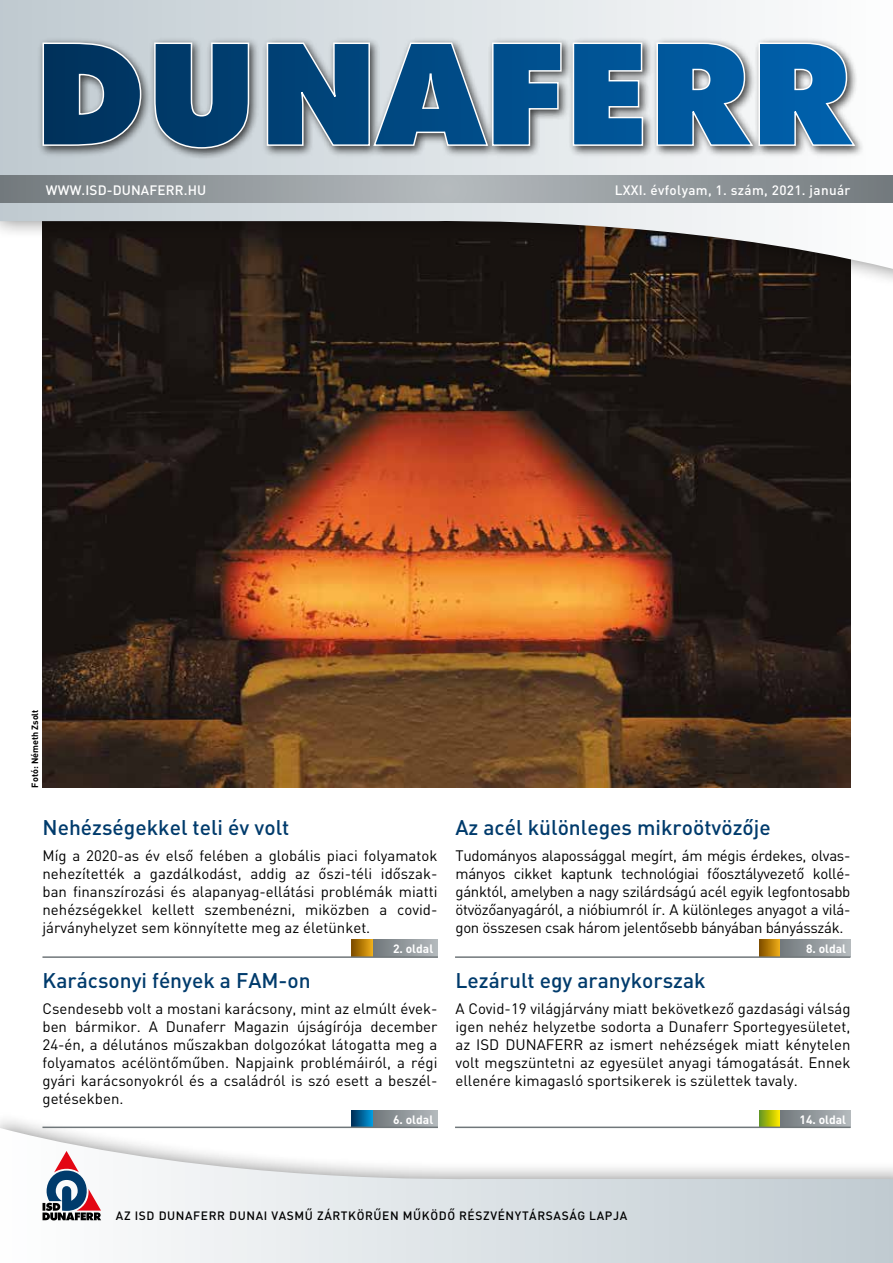
<style>
.page{position:relative;width:893px;height:1263px;background:#fff}
.page>*{position:absolute;margin:0;border:0;box-sizing:border-box;transform-origin:0 0}
.t1{font:500 21px "DIN";color:#003b6c}
.t2{font:15px/18px "DIN";color:#000;text-align:justify}
.t3{font:500 13.5px "DIN";letter-spacing:.025em;color:#fff}
.t4{font:500 12px "DIN";letter-spacing:.05em;color:#000}
.t5{font:700 12px "DIN";color:#fff}
.t6{font:700 9px "DIN";color:#000}
</style>
<div class="page">
<svg style="left:1px;top:1128px;width:892px;height:135px"></svg>
<div style="left:778px;top:1110px;width:72px;height:17px;background:linear-gradient(to right,#70777b,#b3b8bc)"></div>
<div style="left:759px;top:1110px;width:20px;height:17px;background:linear-gradient(to right,#62951d,#f1e100)"></div>
<hr style="left:455px;top:1126px;width:395px;height:2px;background:#70777a">
<div style="left:372px;top:1110px;width:66px;height:17px;background:linear-gradient(to right,#70777b,#b3b9bc)"></div>
<div style="left:352px;top:1110px;width:20px;height:17px;background:linear-gradient(to right,#003059,#0091d2)"></div>
<hr style="left:42px;top:1126px;width:396px;height:2px;background:#70777a">
<div style="left:778px;top:940px;width:72px;height:17px;background:linear-gradient(to right,#70777b,#b3b8bc)"></div>
<div style="left:759px;top:940px;width:20px;height:17px;background:linear-gradient(to right,#7e4b00,#e2a214)"></div>
<hr style="left:455px;top:956px;width:395px;height:2px;background:#70777a">
<div style="left:372px;top:940px;width:66px;height:17px;background:linear-gradient(to right,#70777b,#b3b9bc)"></div>
<div style="left:352px;top:940px;width:20px;height:17px;background:linear-gradient(to right,#804e00,#e4a415)"></div>
<hr style="left:42px;top:956px;width:396px;height:2px;background:#70777a">
<img style="left:43px;top:289px;width:807px;height:498px">
<div style="left:0;top:0;width:893px;height:289px;background:#000;opacity:.5"></div>
<svg style="left:0;top:0;width:893px;height:269px"></svg>
<svg style="left:43px;top:1151px;width:58px;height:69px"></svg>
<svg style="left:0;top:175px;width:893px;height:27px;background:#949a9e"></svg>
<div style="left:37px;top:37px;width:828px;height:123px;background:#000;opacity:.75"></div>
<svg style="left:42px;top:42px;width:815px;height:107px;background:#47789e"></svg>
<p class="t3" style="left:46px;top:181px;width:162px">WWW.ISD-DUNAFERR.HU</p>
<p class="t3" style="left:615px;top:181px;width:237px">LXXI. évfolyam, 1. szám, 2021. január</p>
<p class="t6" style="left:29px;top:787px;width:80px;rotate:-90deg">Fotó: Németh Zsolt</p>
<h1 class="t1" style="left:43px;top:813px;width:248px">Nehézségekkel teli év volt</h1>
<p class="t2" style="left:43px;top:846px;width:396px">Míg a 2020-as év első felében a globális piaci folyamatok nehezítették a gazdálkodást, addig az őszi-téli időszak&shy;ban finanszírozási és alapanyag-ellátási problémák miatti nehézségekkel kellett szembenézni, miközben a covid&shy;járványhelyzet sem könnyítette meg az életünket.</p>
<p class="t5" style="left:393px;top:940px;width:42px">2. oldal</p>
<h1 class="t1" style="left:43px;top:966px;width:270px">Karácsonyi fények a FAM-on</h1>
<p class="t2" style="left:43px;top:999px;width:396px">Csendesebb volt a mostani karácsony, mint az elmúlt évek&shy;ben bármikor. A Dunaferr Magazin újságírója december 24-én, a délutános műszakban dolgozókat látogatta meg a folyamatos acélöntőműben. Napjaink problémáiról, a régi gyári karácsonyokról és a családról is szó esett a beszél&shy;getésekben.</p>
<p class="t5" style="left:393px;top:1111px;width:42px">6. oldal</p>
<h1 class="t1" style="left:455px;top:813px;width:317px">Az acél különleges mikroötvözője</h1>
<p class="t2" style="left:455px;top:846px;width:396px">Tudományos alapossággal megírt, ám mégis érdekes, olvas&shy;mányos cikket kaptunk technológiai főosztályvezető kollé&shy;gánktól, amelyben a nagy szilárdságú acél egyik legfontosabb ötvözőanyagáról, a nióbiumról ír. A különleges anyagot a vilá&shy;gon összesen csak három jelentősebb bányában bányásszák.</p>
<p class="t5" style="left:806px;top:940px;width:42px">8. oldal</p>
<h1 class="t1" style="left:455px;top:966px;width:252px">Lezárult egy aranykorszak</h1>
<p class="t2" style="left:455px;top:999px;width:396px">A Covid-19 világjárvány miatt bekövetkező gazdasági válság igen nehéz helyzetbe sodorta a Dunaferr Sportegyesületet, az ISD DUNAFERR az ismert nehézségek miatt kénytelen volt megszüntetni az egyesület anyagi támogatását. Ennek ellenére kimagasló sportsikerek is születtek tavaly.</p>
<p class="t5" style="left:799px;top:1111px;width:48px">14. oldal</p>
<p class="t4" style="left:116px;top:1208px;width:513px">AZ ISD DUNAFERR DUNAI VASMŰ ZÁRTKÖRŰEN MŰKÖDŐ RÉSZVÉNYTÁRSASÁG LAPJA</p>
</div>
